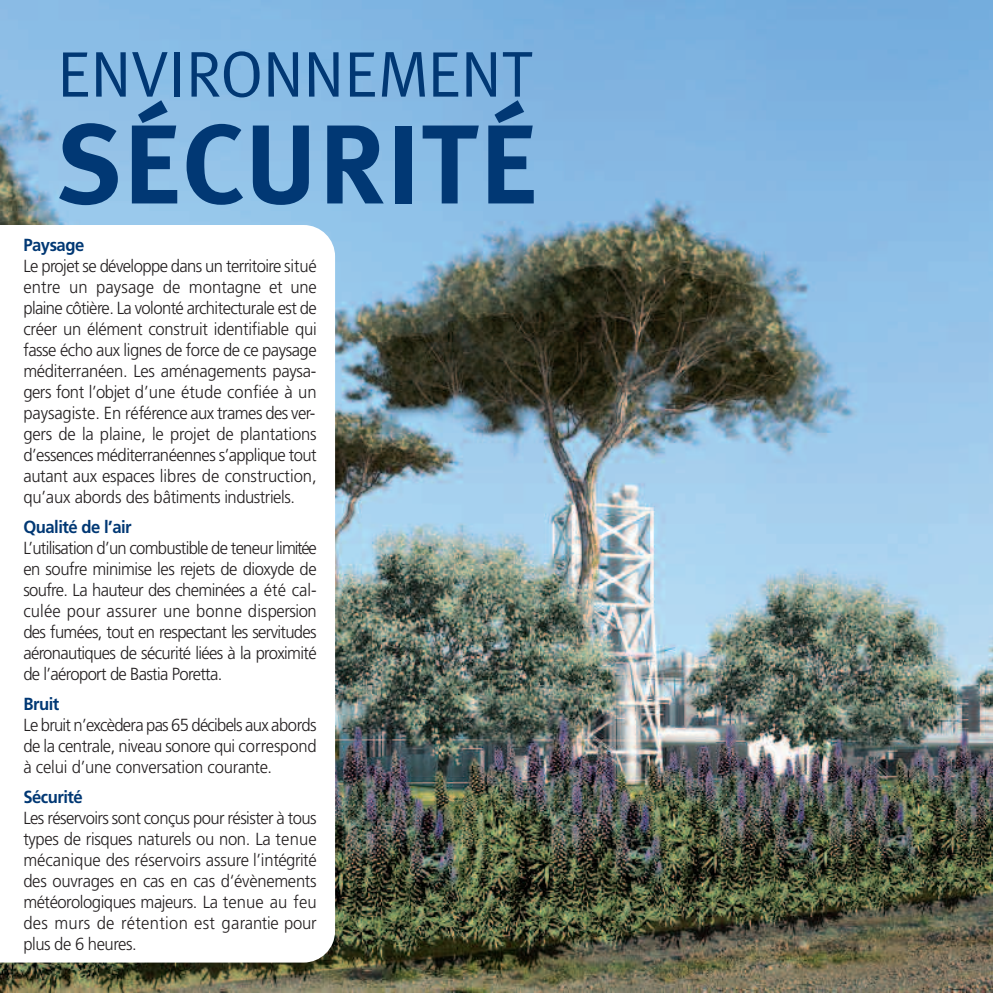
<style>
.page{position:relative;width:993px;height:993px;background:#fff}
.page>*{position:absolute;margin:0;border:0;box-sizing:border-box;transform-origin:0 0}
.t1{font:700 112px "Meta Plus";color:#013874}
.t2{font:64.75px "Meta";color:#013874}
.t3{font:300 17.5px/21px "Frutiger";letter-spacing:-.02em;color:#231f20;text-align:justify;scale:.95 1}
.t4{font:700 17.5px "Frutiger";letter-spacing:-.03em;color:#013874;scale:.95 1}
</style>
<div class="page">
<img style="left:0;top:0;width:992px;height:992px">
<svg style="left:0;top:225px;width:335px;height:737px"></svg>
<h2 class="t2" style="left:57px;top:36px;width:478px">ENVIRONNEMENT</h2>
<h1 class="t1" style="left:57px;top:99px;width:483px">SÉCURITÉ</h1>
<p class="t4" style="left:23px;top:237px;width:66px">Paysage</p>
<p class="t3" style="left:23px;top:256px;width:310px">Le projet se développe dans un territoire situé entre un paysage de montagne et une plaine côtière. La volonté architecturale est de créer un élément construit identifiable qui fasse écho aux lignes de force de ce paysage méditerranéen. Les aménagements paysa&shy;gers font l’objet d’une étude confiée à un paysagiste. En référence aux trames des ver&shy;gers de la plaine, le projet de plantations d’essences méditerranéennes s’applique tout autant aux espaces libres de construction, qu’aux abords des bâtiments industriels.</p>
<p class="t4" style="left:23px;top:519px;width:116px">Qualité de l’air</p>
<p class="t3" style="left:23px;top:538px;width:310px">L’utilisation d’un combustible de teneur limitée en soufre minimise les rejets de dioxyde de soufre. La hauteur des cheminées a été cal&shy;culée pour assurer une bonne dispersion des fumées, tout en respectant les servitudes aéronautiques de sécurité liées à la proximité de l’aéroport de Bastia Poretta.</p>
<p class="t4" style="left:23px;top:696px;width:39px">Bruit</p>
<p class="t3" style="left:23px;top:715px;width:310px">Le bruit n’excèdera pas 65 décibels aux abords de la centrale, niveau sonore qui correspond à celui d’une conversation courante.</p>
<p class="t4" style="left:23px;top:789px;width:64px">Sécurité</p>
<p class="t3" style="left:23px;top:808px;width:310px">Les réservoirs sont conçus pour résister à tous types de risques naturels ou non. La tenue mécanique des réservoirs assure l’intégrité des ouvrages en cas en cas d‘évènements météorologiques majeurs. La tenue au feu des murs de rétention est garantie pour plus de 6 heures.</p>
</div>
